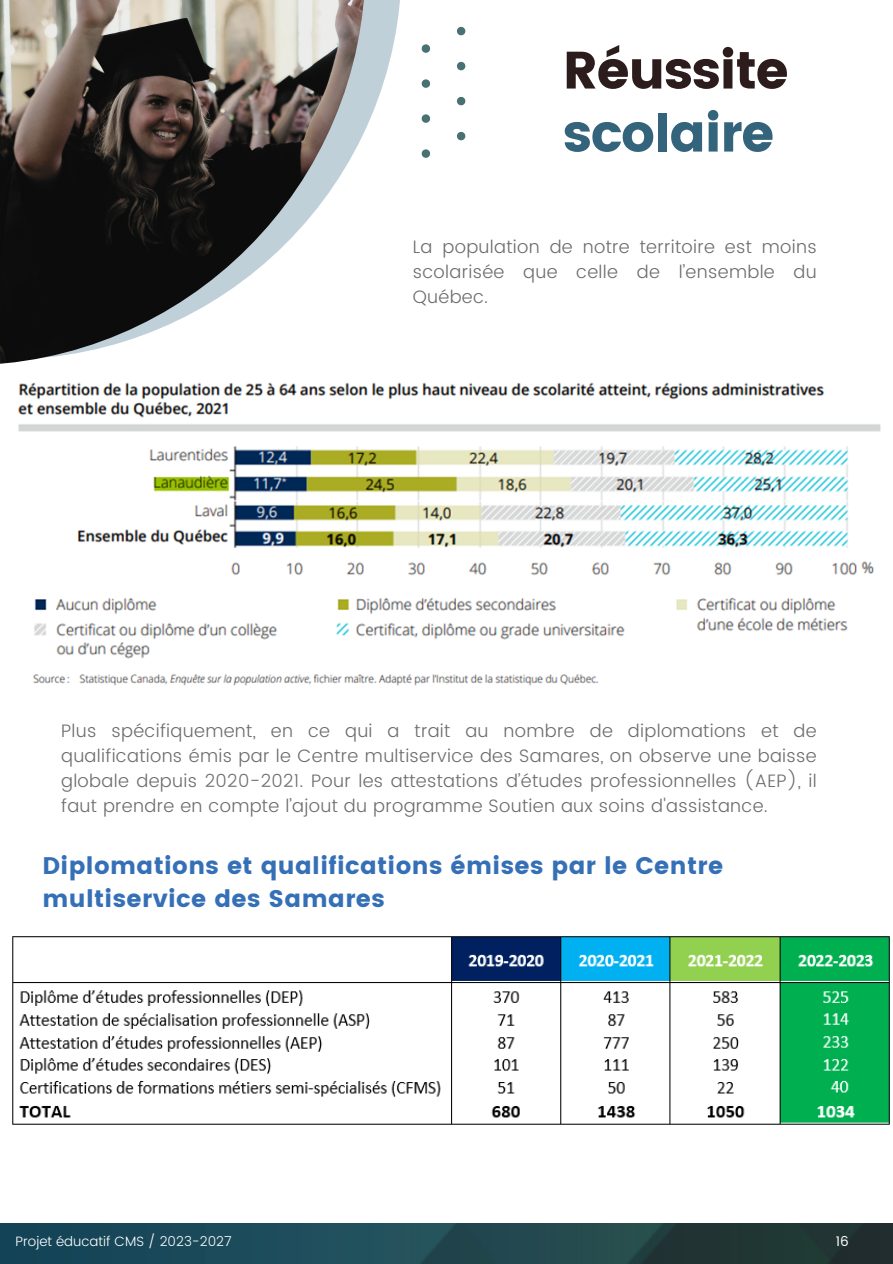
<style>
.page{position:relative;width:893px;height:1264px;background:#fff}
.page>*{position:absolute;margin:0;border:0;box-sizing:border-box;transform-origin:0 0}
.t1{font:52.5px/63px "Poppins";letter-spacing:-.025em;color:#2d1c1c}
.t2{font:24px/32.7px "Poppins";letter-spacing:.02em;color:#3570b7}
.t3{font:300 18px/24.8px "Poppins";letter-spacing:.02em;color:#6d6d6d;text-align:justify}
.t4{font:300 13.5px "Poppins";color:#fff}
.t5{font:13.5px "Poppins";color:#fff}
.s1{color:#34647b}
</style>
<div class="page">
<svg style="left:365px;top:0;width:35px;height:130px;fill:#bfd0d8"></svg>
<img style="left:0;top:0;width:365px;height:364px">
<svg style="left:421px;top:149px;width:9px;height:9px"></svg>
<svg style="left:421px;top:114px;width:9px;height:9px"></svg>
<svg style="left:421px;top:79px;width:9px;height:9px"></svg>
<svg style="left:421px;top:44px;width:9px;height:9px"></svg>
<svg style="left:457px;top:132px;width:8px;height:8px"></svg>
<svg style="left:457px;top:97px;width:8px;height:8px"></svg>
<svg style="left:457px;top:62px;width:8px;height:8px"></svg>
<svg style="left:457px;top:27px;width:8px;height:8px"></svg>
<img style="left:18px;top:382px;width:863px;height:277px">
<img style="left:32px;top:674px;width:567px;height:12px">
<img style="left:12px;top:936px;width:878px;height:189px">
<img style="left:0;top:1223px;width:892px;height:39px">
<p class="t1" style="left:562px;top:39px;width:227px">Réussite <span class="s1">scolaire</span></p>
<p class="t3" style="left:413px;top:235px;width:405px">La population de notre territoire est moins scolarisée que celle de l’ensemble du Québec.</p>
<p class="t3" style="left:61px;top:718px;width:757px">Plus spécifiquement, en ce qui a trait au nombre de diplomations et de qualifications émis par le Centre multiservice des Samares, on observe une baisse globale depuis 2020-2021. Pour les attestations d’études professionnelles (AEP), il faut prendre en compte l’ajout du programme Soutien aux soins d'assistance.</p>
<p class="t2" style="left:42px;top:849px;width:682px">Diplomations et qualifications émises par le Centre multiservice des Samares</p>
<p class="t4" style="left:16px;top:1233px;width:217px">Projet éducatif CMS / 2023-2027</p>
<p class="t5" style="left:835px;top:1233px;width:15px">16</p>
</div>
